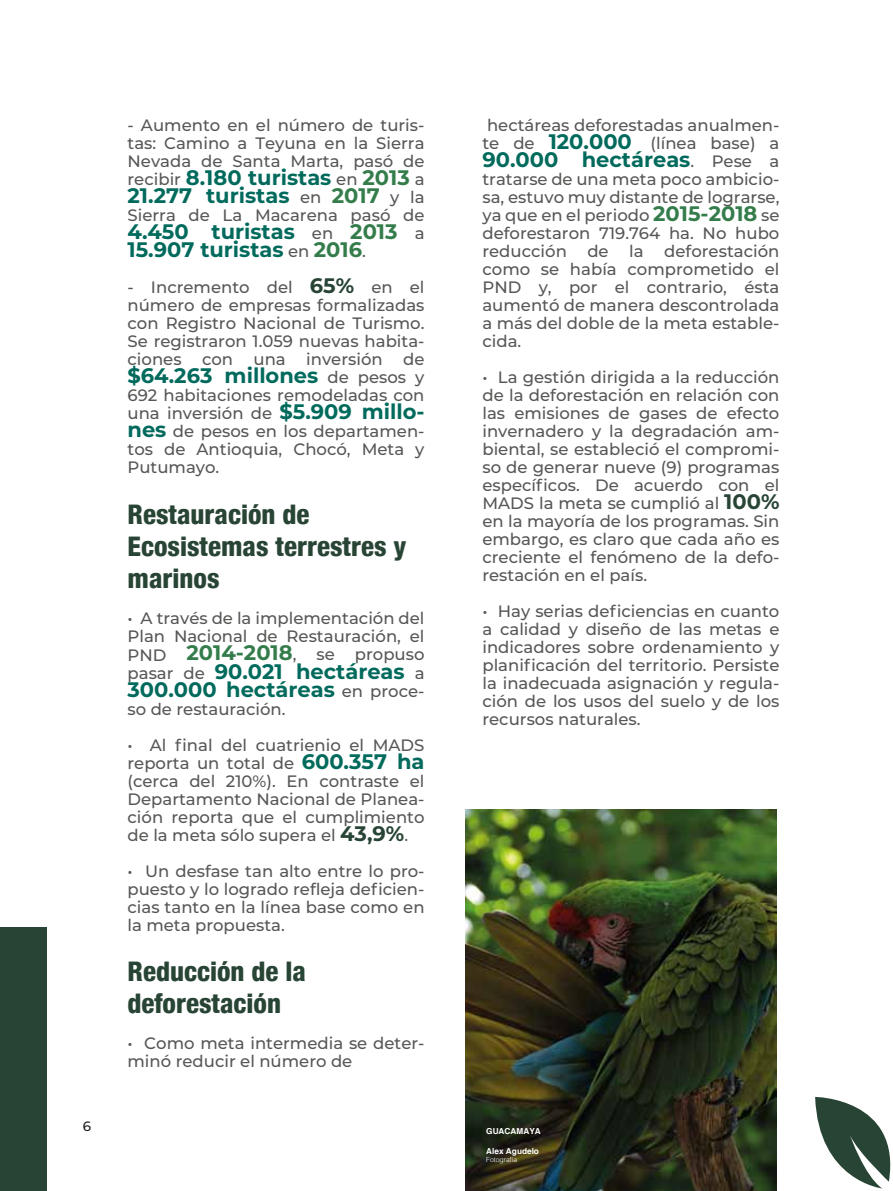
<style>
.page{position:relative;width:893px;height:1191px;background:#fff}
.page>*{position:absolute;margin:0;border:0;box-sizing:border-box;transform-origin:0 0}
.t1{font:800 condensed 27px/32.4px "Helvetica 87";color:#284435}
.t2{font:700 21px/18px "Montserrat";color:#006a5c}
.t3{font:500 16.5px/18px "Montserrat";color:#575756;text-align:justify}
.t4{font:500 13.5px "Montserrat";color:#1d1d1b}
.t5{font:700 8.25px "Helvetica";color:#fff}
.t6{font:300 6.9px "Helv";color:#fff}
.s1{font-weight:500;font-size:16.5px;color:#575756}
.s2{color:#347d4b}
.s3{font-weight:700;font-size:21px;color:#284435}
.s4{font-weight:700;font-size:21px;color:#006a5c}
.s5{font-weight:700;font-size:21px;color:#347d4b}
</style>
<div class="page">
<img style="left:466px;top:810px;width:310px;height:381px">
<div style="left:0;top:927px;width:46px;height:264px;background:#284435"></div>
<svg style="left:815px;top:1097px;width:76px;height:91px"></svg>
<p class="t4" style="left:83px;top:1116px;width:10px">6</p>
<p class="t3" style="left:128px;top:116px;width:298px">- Aumento en el número de turis&shy;tas: Camino a Teyuna en la Sierra Nevada de Santa Marta, pasó de</p>
<p class="t2" style="left:128px;top:168px;width:298px"><span class="s1">recibir</span> 8.180 turistas <span class="s1">en</span> <span class="s2">2013</span> <span class="s1">a<br></span>21.277 turistas <span class="s1">en</span> <span class="s2">2017</span> <span class="s1">y la</span></p>
<p class="t3" style="left:128px;top:206px;width:298px">Sierra de La Macarena pasó de</p>
<p class="t2" style="left:128px;top:222px;width:298px">4.450 turistas <span class="s1">en</span> <span class="s2">2013</span> <span class="s1">a<br></span>15.907 turistas <span class="s1">en</span> <span class="s2">2016</span><span class="s1">.</span></p>
<p class="t3" style="left:128px;top:278px;width:298px">- Incremento del <span class="s3">65%</span> en el número de empresas formalizadas con Registro Nacional de Turismo.<br>Se registraron 1.059 nuevas habita&shy;ciones con una inversión de</p>
<p class="t2" style="left:128px;top:366px;width:298px">$64.263 millones <span class="s1">de pesos y</span></p>
<p class="t3" style="left:128px;top:386px;width:299px">692 habitaciones remodeladas con una inversión de <span class="s4">$5.909 millo&shy;nes</span> de pesos en los departamen&shy;tos de Antioquia, Chocó, Meta y Putumayo.</p>
<h1 class="t1" style="left:128px;top:497px;width:280px">Restauración de<br>Ecosistemas terrestres y marinos</h1>
<p class="t3" style="left:128px;top:609px;width:299px">• A través de la implementación del Plan Nacional de Restauración, el PND <span class="s5">2014-2018</span>, se propuso</p>
<p class="t2" style="left:128px;top:661px;width:298px"><span class="s1">pasar de</span> 90.021 hectáreas <span class="s1">a<br></span>300.000 hectáreas <span class="s1">en proce-</span></p>
<p class="t3" style="left:128px;top:699px;width:160px">so de restauración.</p>
<p class="t3" style="left:128px;top:735px;width:299px">• Al final del cuatrienio el MADS reporta un total de <span class="s4">600.357 ha </span>(cerca del 210%). En contraste el Departamento Nacional de Planea&shy;ción reporta que el cumplimiento de la meta sólo supera el <span class="s3">43,9%</span>.</p>
<p class="t3" style="left:128px;top:861px;width:299px">• Un desfase tan alto entre lo pro&shy;puesto y lo logrado refleja deficien&shy;cias tanto en la línea base como en la meta propuesta.</p>
<h1 class="t1" style="left:128px;top:954px;width:180px">Reducción de la deforestación</h1>
<p class="t3" style="left:128px;top:1034px;width:299px">• Como meta intermedia se deter&shy;minó reducir el número de</p>
<p class="t3" style="left:482px;top:116px;width:298px">hectáreas deforestadas anualmen&shy;te de <span class="s4">120.000</span> (línea base) a</p>
<p class="t2" style="left:482px;top:150px;width:298px">90.000 hectáreas<span class="s1">. Pese a</span></p>
<p class="t3" style="left:482px;top:170px;width:299px">tratarse de una meta poco ambicio&shy;sa, estuvo muy distante de lograrse, ya que en el periodo <span class="s5">2015-2018</span> se deforestaron 719.764 ha. No hubo reducción de la deforestación como se había comprometido el PND y, por el contrario, ésta aumentó de manera descontrolada a más del doble de la meta estable&shy;cida.</p>
<p class="t3" style="left:482px;top:368px;width:299px">• La gestión dirigida a la reducción de la deforestación en relación con las emisiones de gases de efecto invernadero y la degradación am&shy;biental, se estableció el compromi&shy;so de generar nueve (9) programas específicos. De acuerdo con el MADS la meta se cumplió al <span class="s3">100% </span>en la mayoría de los programas. Sin embargo, es claro que cada año es creciente el fenómeno de la defo&shy;restación en el país.</p>
<p class="t3" style="left:482px;top:602px;width:298px">• Hay serias deficiencias en cuanto a calidad y diseño de las metas e indicadores sobre ordenamiento y planificación del territorio. Persiste la inadecuada asignación y regula&shy;ción de los usos del suelo y de los recursos naturales.</p>
<p class="t5" style="left:486px;top:1126px;width:56px">GUACAMAYA</p>
<p class="t5" style="left:486px;top:1146px;width:54px">Alex Agudelo</p>
<p class="t6" style="left:486px;top:1155px;width:32px">Fotografía</p>
</div>
